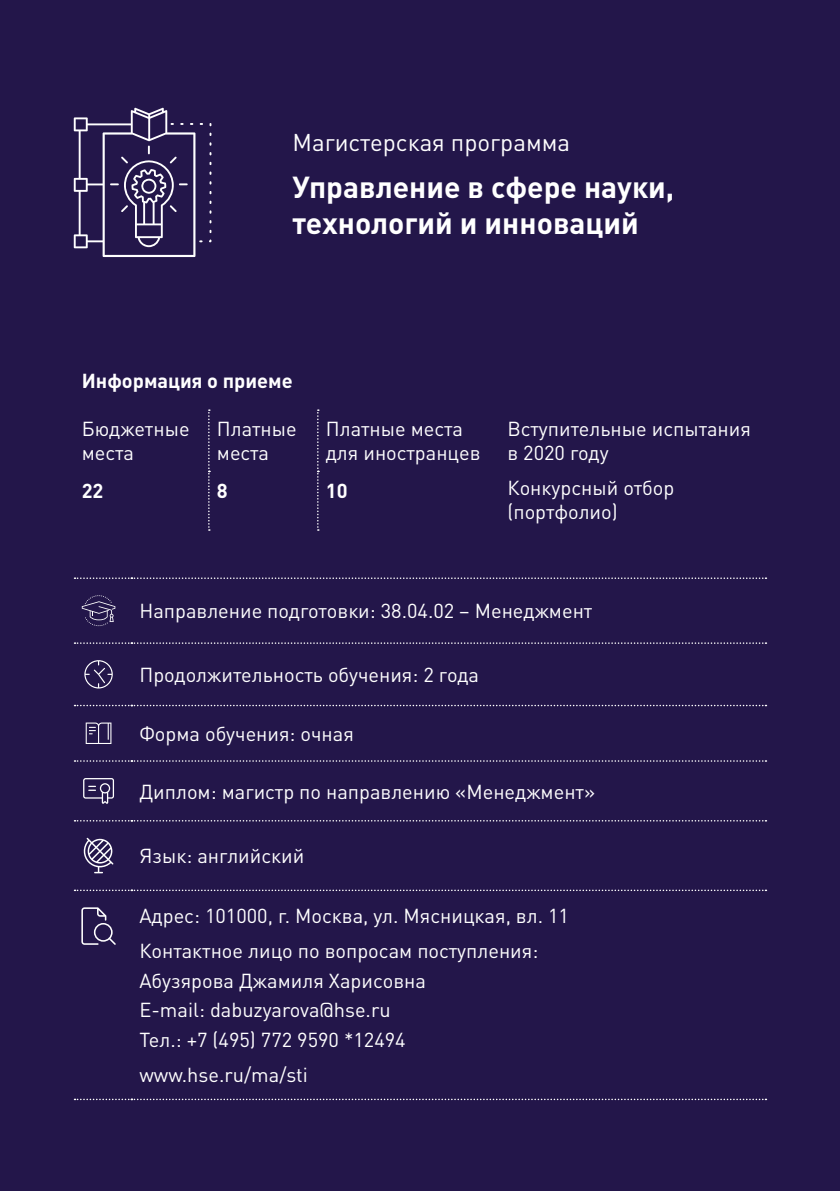
<style>
.page{position:relative;width:840px;height:1191px;background:#fff}
.page>*{position:absolute;margin:0;border:0;box-sizing:border-box;transform-origin:0 0}
.t1{font:700 30px/36px "DIN Pro";color:#fff}
.t2{font:24px "DIN Pro";color:#fff}
.t3{font:20px/24px "DIN Pro";color:#fff}
.t4{font:700 20px "DIN Pro";color:#fff}
</style>
<div class="page">
<div style="left:0;top:0;width:839px;height:1191px;background:#23164a"></div>
<svg style="left:317px;top:409px;width:1px;height:122px"></svg>
<svg style="left:208px;top:409px;width:2px;height:122px"></svg>
<svg style="left:74px;top:577px;width:692px;height:2px"></svg>
<svg style="left:74px;top:642px;width:692px;height:2px"></svg>
<svg style="left:74px;top:705px;width:692px;height:1px"></svg>
<svg style="left:74px;top:760px;width:692px;height:1px"></svg>
<svg style="left:74px;top:820px;width:692px;height:1px"></svg>
<svg style="left:74px;top:889px;width:692px;height:2px"></svg>
<svg style="left:74px;top:1098px;width:692px;height:2px"></svg>
<svg style="left:82px;top:595px;width:33px;height:31px"></svg>
<svg style="left:84px;top:660px;width:29px;height:28px"></svg>
<svg style="left:86px;top:722px;width:25px;height:22px"></svg>
<svg style="left:83px;top:778px;width:31px;height:26px"></svg>
<svg style="left:83px;top:837px;width:30px;height:36px"></svg>
<svg style="left:81px;top:907px;width:35px;height:37px"></svg>
<svg style="left:74px;top:108px;width:129px;height:149px"></svg>
<p class="t2" style="left:292px;top:126px;width:279px">Магистерская программа</p>
<p class="t1" style="left:292px;top:168px;width:383px">Управление в сфере науки, технологий и инноваций</p>
<p class="t4" style="left:82px;top:367px;width:212px">Информация о приеме</p>
<p class="t3" style="left:82px;top:416px;width:109px">Бюджетные места</p>
<p class="t3" style="left:217px;top:416px;width:81px">Платные места</p>
<p class="t3" style="left:325px;top:416px;width:156px">Платные места для иностранцев</p>
<p class="t3" style="left:507px;top:416px;width:245px">Вступительные испытания в 2020 году</p>
<p class="t3" style="left:507px;top:475px;width:168px">Конкурсный отбор (портфолио)</p>
<p class="t4" style="left:82px;top:477px;width:23px">22</p>
<p class="t4" style="left:217px;top:477px;width:12px">8</p>
<p class="t4" style="left:325px;top:477px;width:23px">10</p>
<p class="t3" style="left:139px;top:598px;width:454px">Направление подготовки: 38.04.02 – Менеджмент</p>
<p class="t3" style="left:139px;top:662px;width:341px">Продолжительность обучения: 2 года</p>
<p class="t3" style="left:139px;top:721px;width:216px">Форма обучения: очная</p>
<p class="t3" style="left:139px;top:778px;width:457px">Диплом: магистр по направлению «Менеджмент»</p>
<p class="t3" style="left:139px;top:843px;width:166px">Язык: английский</p>
<p class="t3" style="left:139px;top:902px;width:431px">Адрес: 101000, г. Москва, ул. Мясницкая, вл. 11</p>
<p class="t3" style="left:139px;top:938px;width:400px">Контактное лицо по вопросам поступления:</p>
<p class="t3" style="left:139px;top:967px;width:288px">Абузярова Джамиля Харисовна</p>
<p class="t3" style="left:139px;top:997px;width:253px">E-mail: dabuzyarova@hse.ru</p>
<p class="t3" style="left:139px;top:1027px;width:268px">Тел.: +7 (495) 772 9590 *12494</p>
<p class="t3" style="left:139px;top:1062px;width:170px">www.hse.ru/ma/sti</p>
</div>
